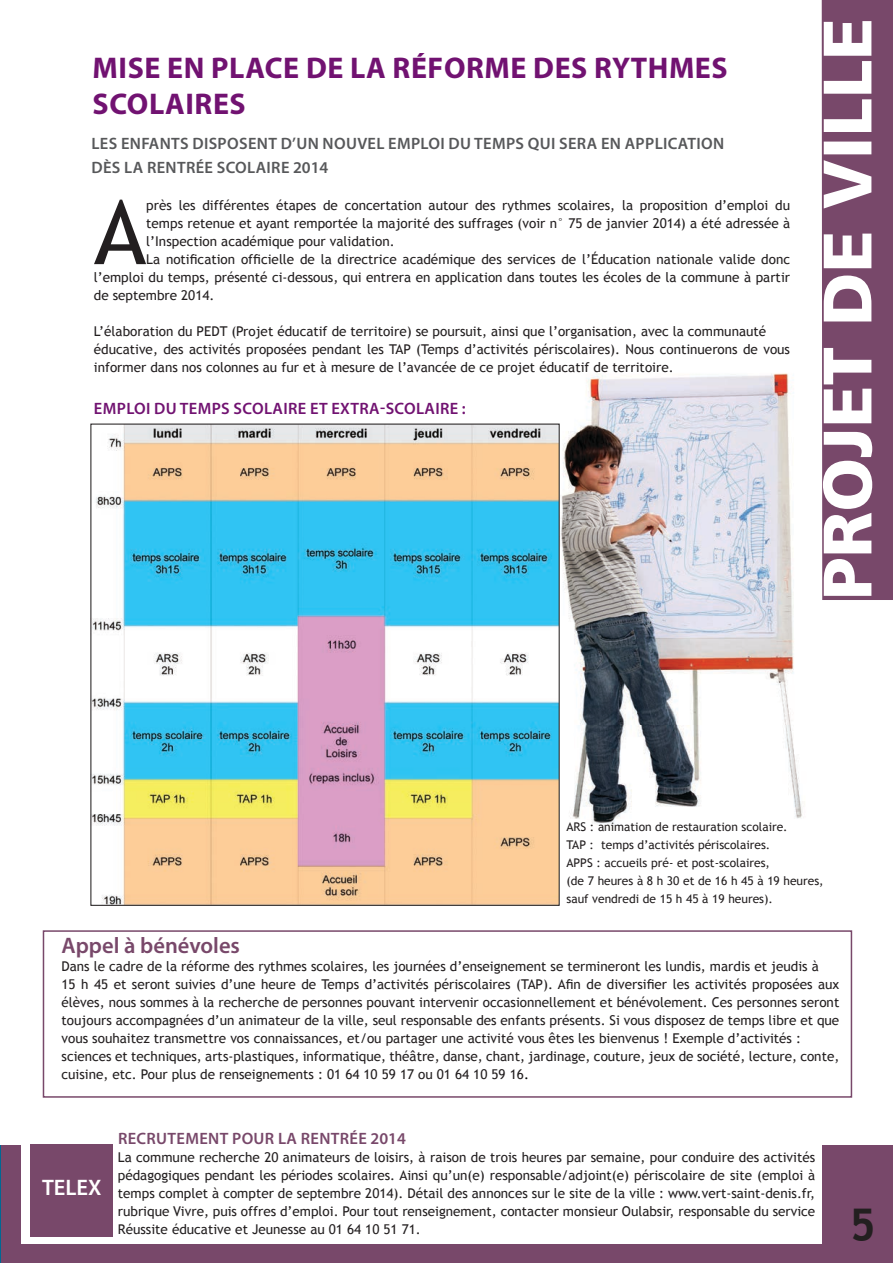
<style>
.page{position:relative;width:893px;height:1263px;background:#fff}
.page>*{position:absolute;margin:0;border:0;box-sizing:border-box;transform-origin:0 0}
.t1{font:88.95px "Trebuchet MS";color:#231f20}
.t2{font:700 45px "Trebuchet MS";color:#231f20}
.t3{font:700 30px/36px "Myriad Pro";letter-spacing:.02em;color:#711271}
.t4{font:600 22.5px "Myriad Pro";color:#78486a}
.t5{font:600 22.5px "Myriad Pro";color:#fff}
.t6{font:600 16.5px/24px "Myriad Pro";letter-spacing:.02em;color:#57585a}
.t7{font:600 16.5px "Myriad Pro";letter-spacing:.02em;color:#711271}
.t8{font:600 16.5px "Myriad Pro";letter-spacing:.02em;color:#78486a}
.t9{font:13.5px/18px "Trebuchet MS";color:#231f20}
.t10{font:12px/18px "Trebuchet MS";color:#231f20}
.s1{color:#000}
</style>
<div class="page">
<img style="left:560px;top:373px;width:242px;height:451px">
<hr style="left:0;top:1144px;width:2px;height:119px;background:#006893">
<div style="left:2px;top:1144px;width:891px;height:119px;background:#78486a"></div>
<div style="left:21px;top:1137px;width:801px;height:107px;background:#fff"></div>
<div style="left:30px;top:1144px;width:83px;height:92px;background:#78486a"></div>
<img style="left:92px;top:425px;width:466px;height:479px">
<div style="left:43px;top:930px;width:809px;height:167px;border:2px solid #78486a"></div>
<svg style="left:822px;top:0;width:71px;height:600px"></svg>
<h3 class="t3" style="left:93px;top:49px;width:637px">MISE EN PLACE DE LA RÉFORME DES RYTHMES<br>SCOLAIRES</h3>
<p class="t6" style="left:92px;top:131px;width:634px">LES ENFANTS DISPOSENT D’UN NOUVEL EMPLOI DU TEMPS QUI SERA EN APPLICATION<br>DÈS LA RENTRÉE SCOLAIRE 2014</p>
<h1 class="t1" style="left:94px;top:180px;width:54px">A</h1>
<p class="t9" style="left:146px;top:196px;width:645px">près les différentes étapes de concertation autour des rythmes scolaires, la proposition d’emploi du</p>
<p class="t9" style="left:146px;top:214px;width:645px">temps retenue et ayant remportée la majorité des suffrages (voir n° 75 de janvier 2014) a été adressée à</p>
<p class="t9" style="left:146px;top:232px;width:250px">l’Inspection académique pour validation.</p>
<p class="t9" style="left:146px;top:250px;width:645px">La notification officielle de la directrice académique des services de l’Éducation nationale valide donc</p>
<p class="t9" style="left:94px;top:268px;width:698px">l’emploi du temps, présenté ci-dessous, qui entrera en application dans toutes les écoles de la commune à partir</p>
<p class="t9" style="left:94px;top:286px;width:122px">de septembre 2014.</p>
<p class="t9" style="left:94px;top:322px;width:698px">L’élaboration du PEDT (Projet éducatif de territoire) se poursuit, ainsi que l’organisation, avec la communauté éducative, des activités proposées pendant les TAP (Temps d’activités périscolaires). Nous continuerons de vous informer dans nos colonnes au fur et à mesure de l’avancée de ce projet éducatif de territoire.</p>
<p class="t7" style="left:94px;top:398px;width:373px">EMPLOI DU TEMPS SCOLAIRE ET EXTRA-SCOLAIRE :</p>
<p class="t10" style="left:566px;top:818px;width:259px">ARS : animation de restauration scolaire.<br>TAP : temps d’activités périscolaires.<br>APPS : accueils pré- et post-scolaires,<br>(de 7 heures à 8 h 30 et de 16 h 45 à 19 heures, sauf vendredi de 15 h 45 à 19 heures).</p>
<h3 class="t4" style="left:62px;top:931px;width:180px">Appel à bénévoles</h3>
<p class="t9" style="left:62px;top:957px;width:779px">Dans le cadre de la réforme des rythmes scolaires, les journées d’enseignement se termineront les lundis, mardis et jeudis à<br>15 h 45 et seront suivies d’une heure de Temps d’activités périscolaires (TAP). Afin de diversifier les activités proposées aux élèves, nous sommes à la recherche de personnes pouvant intervenir occasionnellement et bénévolement. Ces personnes seront toujours accompagnées d’un animateur de la ville, seul responsable des enfants présents. Si vous disposez de temps libre et que vous souhaitez transmettre vos connaissances, et/ou partager une activité vous êtes les bienvenus ! Exemple d’activités : sciences et techniques, arts-plastiques, informatique, théâtre, danse, chant, jardinage, couture, jeux de société, lecture, conte, cuisine, etc. Pour plus de renseignements : 01 64 10 59 17 ou 01 64 10 59 16<span class="s1">.</span></p>
<h3 class="t5" style="left:42px;top:1173px;width:61px">TELEX</h3>
<p class="t8" style="left:118px;top:1128px;width:289px">RECRUTEMENT POUR LA RENTRÉE 2014</p>
<p class="t9" style="left:118px;top:1148px;width:699px;text-align:justify">La commune recherche 20 animateurs de loisirs, à raison de trois heures par semaine, pour conduire des activités pédagogiques pendant les périodes scolaires. Ainsi qu’un(e) responsable/adjoint(e) périscolaire de site (emploi à temps complet à compter de septembre 2014). Détail des annonces sur le site de la ville : www.vert-saint-denis.fr, rubrique Vivre, puis offres d’emploi. Pour tout renseignement, contacter monsieur Oulabsir, responsable du service Réussite éducative et Jeunesse au 01 64 10 51 71.</p>
<h2 class="t2" style="left:837px;top:1194px;width:40px">55</h2>
</div>
